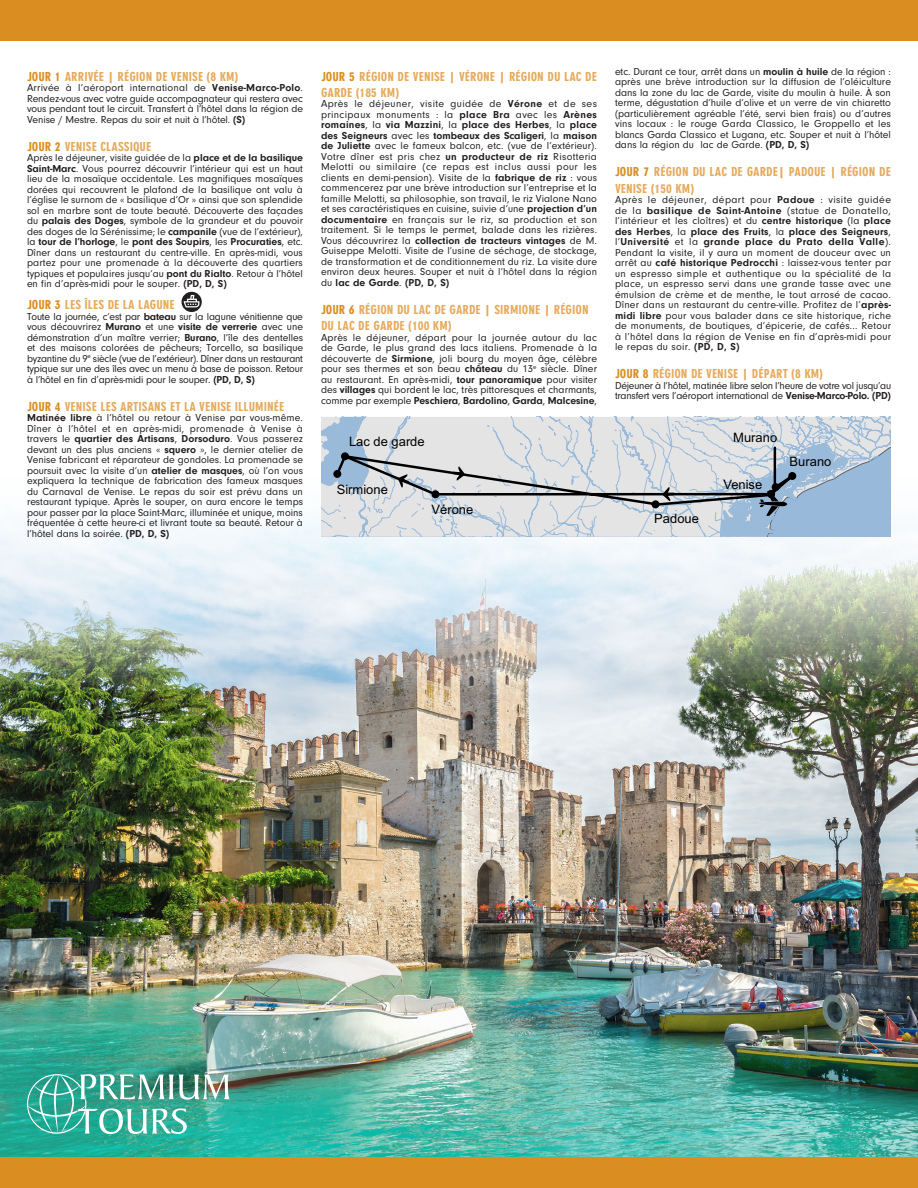
<style>
.page{position:relative;width:918px;height:1188px;background:#fff}
.page>*{position:absolute;margin:0;border:0;box-sizing:border-box;transform-origin:0 0}
.Paragraphe_Itinerair{font:900 13.5px/16.2px "Neuzeit Gro Ext";color:#e5ab5e}
.t1{font:12.9px "Arial";color:#000001}
.Paragraphe_Itinerair-2{font:10.5px/10.5px "Neuzeit Gro";color:#231f20;text-align:justify}
.Paragraphe_Itinerair-3{font:10.5px/10.5px "Neuzeit Gro";letter-spacing:-.02em;color:#231f20}
.s1{color:#da8e22}
.s2{font-weight:700}
</style>
<div class="page">
<img style="left:0;top:518px;width:918px;height:639px">
<div style="left:0;top:0;width:918px;height:40px;background:#da8e22"></div>
<svg style="left:182px;top:292px;width:20px;height:20px"></svg>
<svg style="left:321px;top:417px;width:570px;height:120px;background:#c5cfd9"></svg>
<div style="left:767px;top:490px;width:8px;height:8px;background:#000001;border-radius:50%"></div>
<div style="left:772px;top:483px;width:8px;height:8px;background:#000001;border-radius:50%"></div>
<div style="left:788px;top:472px;width:8px;height:8px;background:#000001;border-radius:50%"></div>
<div style="left:431px;top:490px;width:8px;height:8px;background:#000001;border-radius:50%"></div>
<div style="left:341px;top:452px;width:8px;height:8px;background:#000001;border-radius:50%"></div>
<div style="left:333px;top:470px;width:8px;height:8px;background:#000001;border-radius:50%"></div>
<div style="left:651px;top:500px;width:8px;height:8px;background:#000001;border-radius:50%"></div>
<img style="left:27px;top:1074px;width:203px;height:60px">
<div style="left:0;top:1158px;width:918px;height:30px;background:#da8e22"></div>
<p class="Paragraphe_Itinerair" style="left:27px;top:68px;width:213px"><span class="s1">JOUR 1</span> ARRIVÉE | RÉGION DE VENISE (8 KM)</p>
<p class="Paragraphe_Itinerair-2" style="left:27px;top:83px;width:278px">Arrivée à l’aéroport international de <span class="s2">Venise-Marco-Polo</span>.<br>Rendez-vous avec votre guide accompagnateur qui restera avec vous pendant tout le circuit. Transfert à l’hôtel dans la région de Venise / Mestre. Repas du soir et nuit à l’hôtel. <span class="s2">(S)</span></p>
<p class="Paragraphe_Itinerair" style="left:27px;top:139px;width:126px"><span class="s1">JOUR 2</span> VENISE CLASSIQUE</p>
<p class="Paragraphe_Itinerair-2" style="left:27px;top:153px;width:278px">Après le déjeuner, visite guidée de la <span class="s2">place et de la basilique Saint-Marc</span>. Vous pourrez découvrir l’intérieur qui est un haut lieu de la mosaïque occidentale. Les magnifiques mosaïques dorées qui recouvrent le plafond de la basilique ont valu à l’église le surnom de « basilique d’Or » ainsi que son splendide sol en marbre sont de toute beauté. Découverte des façades du <span class="s2">palais des Doges</span>, symbole de la grandeur et du pouvoir des doges de la Sérénissime; le <span class="s2">campanile</span> (vue de l’extérieur), la <span class="s2">tour de l’horloge</span>, le <span class="s2">pont des Soupirs</span>, les <span class="s2">Procuraties</span>, etc.<br>Dîner dans un restaurant du centre-ville. En après-midi, vous partez pour une promenade à la découverte des quartiers typiques et populaires jusqu’au <span class="s2">pont du Rialto</span>. Retour à l’hôtel en fin d’après-midi pour le souper. <span class="s2">(PD, D, S)</span></p>
<p class="Paragraphe_Itinerair" style="left:27px;top:297px;width:149px"><span class="s1">JOUR 3</span> LES ÎLES DE LA LAGUNE</p>
<p class="Paragraphe_Itinerair-2" style="left:27px;top:311px;width:278px">Toute la journée, c’est par <span class="s2">bateau</span> sur la lagune vénitienne que vous découvrirez <span class="s2">Murano</span> et une <span class="s2">visite de verrerie</span> avec une démonstration d’un maître verrier; <span class="s2">Burano</span>, l’île des dentelles et des maisons colorées de pêcheurs; Torcello, sa basilique byzantine du 9<sup>e</sup> siècle (vue de l’extérieur). Dîner dans un restaurant typique sur une des îles avec un menu à base de poisson. Retour à l’hôtel en fin d’après-midi pour le souper. <span class="s2">(PD, D, S)</span></p>
<p class="Paragraphe_Itinerair" style="left:27px;top:399px;width:259px"><span class="s1">JOUR 4</span> VENISE LES ARTISANS ET LA VENISE ILLUMINÉE</p>
<p class="Paragraphe_Itinerair-2" style="left:27px;top:413px;width:278px"><span class="s2">Matinée libre</span> à l’hôtel ou retour à Venise par vous-même.<br>Dîner à l’hôtel et en après-midi, promenade à Venise à travers le <span class="s2">quartier des Artisans</span>, <span class="s2">Dorsoduro</span>. Vous passerez devant un des plus anciens « <span class="s2">squero</span> », le dernier atelier de Venise fabricant et réparateur de gondoles. La promenade se poursuit avec la visite d’un <span class="s2">atelier de masques</span>, où l’on vous expliquera la technique de fabrication des fameux masques du Carnaval de Venise. Le repas du soir est prévu dans un restaurant typique. Après le souper, on aura encore le temps pour passer par la place Saint-Marc, illuminée et unique, moins fréquentée à cette heure-ci et livrant toute sa beauté. Retour à l’hôtel dans la soirée. <span class="s2">(PD, D, S)</span></p>
<p class="Paragraphe_Itinerair" style="left:321px;top:68px;width:278px"><span class="s1">JOUR 5</span> RÉGION DE VENISE | VÉRONE | RÉGION DU LAC DE<br>GARDE (185 KM)</p>
<p class="Paragraphe_Itinerair-2" style="left:321px;top:99px;width:278px">Après le déjeuner, visite guidée de <span class="s2">Vérone</span> et de ses principaux monuments : la <span class="s2">place Bra</span> avec les <span class="s2">Arènes romaines</span>, la <span class="s2">via Mazzini</span>, la <span class="s2">place des Herbes</span>, la <span class="s2">place des Seigneurs</span> avec les <span class="s2">tombeaux des Scaligeri</span>, la <span class="s2">maison de Juliette</span> avec le fameux balcon, etc. (vue de l’extérieur).<br>Votre dîner est pris chez <span class="s2">un producteur de riz</span> Risotteria Melotti ou similaire (ce repas est inclus aussi pour les clients en demi-pension). Visite de la <span class="s2">fabrique de riz</span> : vous commencerez par une brève introduction sur l’entreprise et la famille Melotti, sa philosophie, son travail, le riz Vialone Nano et ses caractéristiques en cuisine, suivie d’une <span class="s2">projection d’un documentaire</span> en français sur le riz, sa production et son traitement. Si le temps le permet, balade dans les rizières.<br>Vous découvrirez la <span class="s2">collection de tracteurs vintages</span> de M.<br>Guiseppe Melotti. Visite de l’usine de séchage, de stockage, de transformation et de conditionnement du riz. La visite dure environ deux heures. Souper et nuit à l’hôtel dans la région du <span class="s2">lac de Garde</span>. <span class="s2">(PD, D, S)</span></p>
<p class="Paragraphe_Itinerair" style="left:321px;top:302px;width:269px"><span class="s1">JOUR 6</span> RÉGION DU LAC DE GARDE | SIRMIONE | RÉGION<br>DU LAC DE GARDE (100 KM)</p>
<p class="Paragraphe_Itinerair-2" style="left:321px;top:332px;width:278px">Après le déjeuner, départ pour la journée autour du lac de Garde, le plus grand des lacs italiens. Promenade à la découverte de <span class="s2">Sirmione</span>, joli bourg du moyen âge, célèbre pour ses thermes et son beau <span class="s2">château</span> du 13<sup>e</sup> siècle. Dîner au restaurant. En après-midi, <span class="s2">tour panoramique</span> pour visiter des <span class="s2">villages</span> qui bordent le lac, très pittoresques et charmants, comme par exemple <span class="s2">Peschiera</span>, <span class="s2">Bardolino</span>, <span class="s2">Garda</span>, <span class="s2">Malcesine</span>,</p>
<p class="t1" style="left:349px;top:433px;width:77px">Lac de garde</p>
<p class="t1" style="left:337px;top:481px;width:53px">Sirmione</p>
<p class="t1" style="left:432px;top:501px;width:43px">Vérone</p>
<p class="Paragraphe_Itinerair-2" style="left:615px;top:66px;width:278px">etc. Durant ce tour, arrêt dans un <span class="s2">moulin à huile</span> de la région : après une brève introduction sur la diffusion de l’oléiculture dans la zone du lac de Garde, visite du moulin à huile. À son terme, dégustation d’huile d’olive et un verre de vin chiaretto (particulièrement agréable l’été, servi bien frais) ou d’autres vins locaux : le rouge Garda Classico, le Groppello et les blancs Garda Classico et Lugana, etc. Souper et nuit à l’hôtel dans la région du lac de Garde. <span class="s2">(PD, D, S)</span></p>
<p class="Paragraphe_Itinerair" style="left:615px;top:164px;width:278px"><span class="s1">JOUR 7</span> RÉGION DU LAC DE GARDE| PADOUE | RÉGION DE<br>VENISE (150 KM)</p>
<p class="Paragraphe_Itinerair-2" style="left:615px;top:195px;width:278px">Après le déjeuner, départ pour <span class="s2">Padoue</span> : visite guidée de la <span class="s2">basilique de Saint-Antoine</span> (statue de Donatello, l’intérieur et les cloîtres) et du <span class="s2">centre historique</span> (la <span class="s2">place des Herbes</span>, la <span class="s2">place des Fruits</span>, la <span class="s2">place des Seigneurs</span>, l’<span class="s2">Université</span> et la <span class="s2">grande place du Prato della Valle</span>).<br>Pendant la visite, il y aura un moment de douceur avec un arrêt au <span class="s2">café historique Pedrocchi</span> : laissez-vous tenter par un espresso simple et authentique ou la spécialité de la place, un espresso servi dans une grande tasse avec une émulsion de crème et de menthe, le tout arrosé de cacao.<br>Dîner dans un restaurant du centre-ville. Profitez de l’<span class="s2">après&shy;midi libre</span> pour vous balader dans ce site historique, riche de monuments, de boutiques, d’épicerie, de cafés... Retour à l’hôtel dans la région de Venise en fin d’après-midi pour le repas du soir. <span class="s2">(PD, D, S)</span></p>
<p class="Paragraphe_Itinerair" style="left:615px;top:366px;width:210px"><span class="s1">JOUR 8</span> RÉGION DE VENISE | DÉPART (8 KM)</p>
<p class="Paragraphe_Itinerair-3" style="left:615px;top:380px;width:278px">Déjeuner à l’hôtel, matinée libre selon l’heure de votre vol jusqu’au transfert vers l’aéroport international de <span class="s2">Venise-Marco-Polo. (PD)</span></p>
<p class="t1" style="left:654px;top:510px;width:46px">Padoue</p>
<p class="t1" style="left:733px;top:429px;width:45px">Murano</p>
<p class="t1" style="left:723px;top:476px;width:40px">Venise</p>
<p class="t1" style="left:790px;top:453px;width:43px">Burano</p>
</div>
